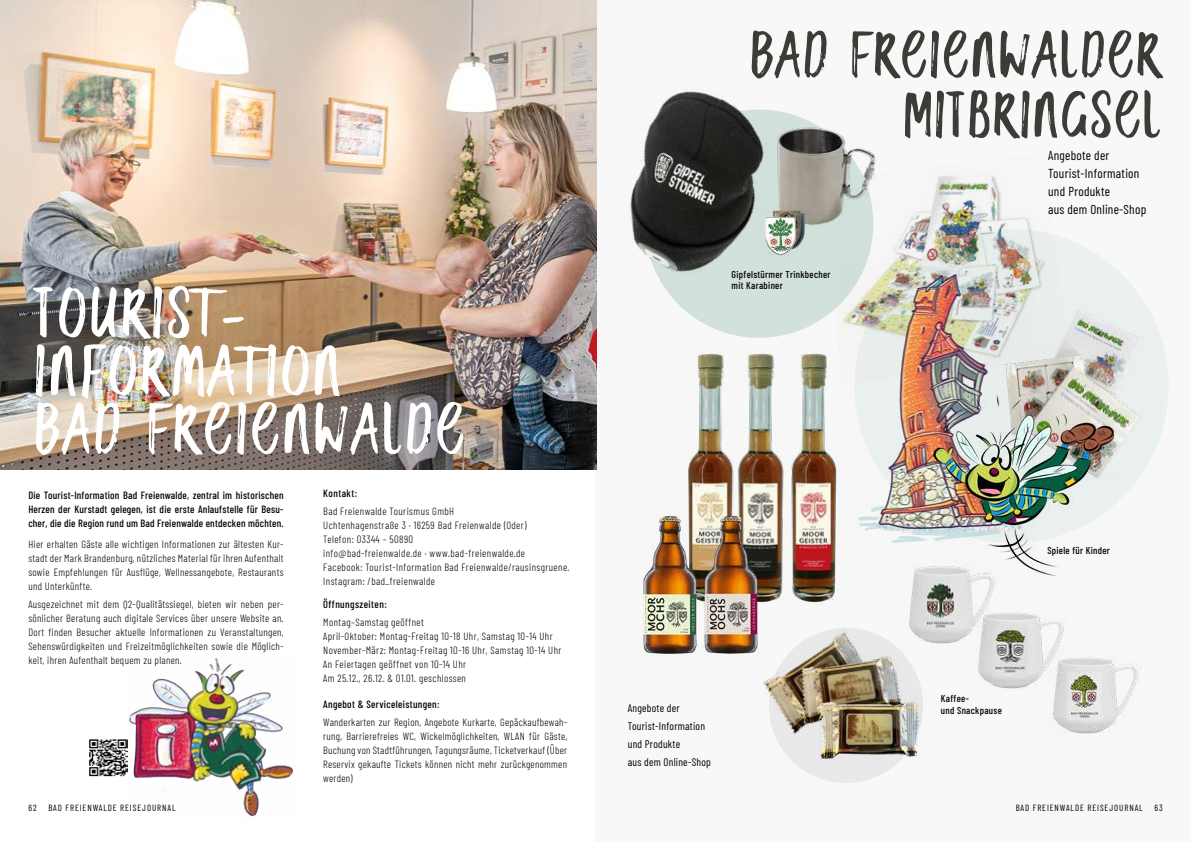
<style>
.page{position:relative;width:1191px;height:842px;background:#fff}
.page>*{position:absolute;margin:0;border:0;box-sizing:border-box;transform-origin:0 0}
.t1{font:68px/58px "Mistress Benedict";letter-spacing:.05em;color:#fff}
.t2{font:62px/60px "Mistress Benedict";letter-spacing:.04em;color:#3c3c37;text-align:right}
.t3{font:13px/18px "Barlow Condensed";letter-spacing:.02em;color:#000}
.t4{font:11px/18px "Barlow Condensed";letter-spacing:.02em;color:#000}
.t5{font:300 10.5px/14px "Barlow Condensed";letter-spacing:.04em;color:#000;text-align:justify}
.t6{font:500 10.5px/14px "Barlow Condensed";letter-spacing:.03em;color:#000;text-align:justify}
.t7{font:500 10px/12.6px "Barlow Condensed";letter-spacing:.03em;color:#000}
.t8{font:9px "Barlow Condensed";letter-spacing:.1em;color:#000}
</style>
<div class="page">
<div style="left:595px;top:0;width:596px;height:842px;background:#f6f3f3"></div>
<img style="left:0;top:0;width:597px;height:470px">
<div style="left:768px;top:628px;width:155px;height:155px;background:#e9e9e9;border-radius:50%"></div>
<img style="left:763px;top:631px;width:87px;height:112px">
<img style="left:793px;top:642px;width:106px;height:97px">
<img style="left:818px;top:688px;width:103px;height:72px">
<img style="left:688px;top:354px;width:149px;height:249px">
<img style="left:643px;top:510px;width:124px;height:149px">
<img style="left:978px;top:613px;width:86px;height:76px">
<img style="left:1048px;top:646px;width:93px;height:88px">
<img style="left:909px;top:566px;width:87px;height:86px">
<div style="left:854px;top:229px;width:314px;height:314px;background:#ebf1ef;border-radius:50%"></div>
<img style="left:819px;top:176px;width:226px;height:207px">
<img style="left:839px;top:264px;width:196px;height:279px">
<img style="left:984px;top:305px;width:178px;height:176px">
<img style="left:128px;top:658px;width:166px;height:159px">
<div style="left:645px;top:110px;width:228px;height:228px;background:#d2e1db;border-radius:50%"></div>
<img style="left:828px;top:130px;width:57px;height:108px">
<img style="left:575px;top:59px;width:253px;height:253px">
<img style="left:759px;top:201px;width:50px;height:59px">
<img style="left:931px;top:344px;width:186px;height:241px">
<img style="left:89px;top:739px;width:38px;height:38px">
<h1 class="t1" style="left:36px;top:283px;width:431px">TOURIST-<br>INFORMATION<br>BAD FREIENWALDE</h1>
<p class="t6" style="left:28px;top:487px;width:257px">Die Tourist-Information Bad Freienwalde, zentral im historischen Herzen der Kurstadt gelegen, ist die erste Anlaufstelle für Besu&shy;cher, die die Region rund um Bad Freienwalde entdecken möchten.</p>
<p class="t5" style="left:28px;top:536px;width:257px">Hier erhalten Gäste alle wichtigen Informationen zur ältesten Kur&shy;stadt der Mark Brandenburg, nützliches Material für ihren Aufenthalt sowie Empfehlungen für Ausflüge, Wellnessangebote, Restaurants und Unterkünfte.</p>
<p class="t5" style="left:28px;top:596px;width:257px">Ausgezeichnet mit dem Q2-Qualitätssiegel, bieten wir neben per&shy;sönlicher Beratung auch digitale Services über unsere Website an.<br>Dort finden Besucher aktuelle Informationen zu Veranstaltungen, Sehenswürdigkeiten und Freizeitmöglichkeiten sowie die Möglich&shy;keit, ihren Aufenthalt bequem zu planen.</p>
<p class="t6" style="left:323px;top:485px;width:35px">Kontakt:</p>
<p class="t5" style="left:323px;top:503px;width:248px;text-align:left">Bad Freienwalde Tourismus GmbH<br>Uchtenhagenstraße 3 · 16259 Bad Freienwalde (Oder)<br>Telefon: 03344 – 50890<br>info@bad-freienwalde.de · www.bad-freienwalde.de<br>Facebook: Tourist-Information Bad Freienwalde/rausinsgruene.<br>Instagram: /bad_freienwalde</p>
<p class="t6" style="left:323px;top:597px;width:65px">Öffnungszeiten:</p>
<p class="t5" style="left:323px;top:615px;width:240px;text-align:left">Montag–Samstag geöffnet<br>April-Oktober: Montag-Freitag 10-18 Uhr, Samstag 10-14 Uhr November-März: Montag-Freitag 10-16 Uhr, Samstag 10-14 Uhr An Feiertagen geöffnet von 10-14 Uhr<br>Am 25.12., 26.12. &amp; 01.01. geschlossen</p>
<p class="t6" style="left:323px;top:696px;width:118px">Angebot &amp; Serviceleistungen:</p>
<p class="t5" style="left:323px;top:714px;width:245px">Wanderkarten zur Region, Angebote Kurkarte, Gepäckaufbewah&shy;rung, Barrierefreies WC, Wickelmöglichkeiten, WLAN für Gäste, Buchung von Stadtführungen, Tagungsräume, Ticketverkauf (Über Reservix gekaufte Tickets können nicht mehr zurückgenommen werden)</p>
<h2 class="t2" style="left:751px;top:24px;width:412px">BAD FREIENWALDER<br>MITBRINGSEL</h2>
<p class="t3" style="left:1048px;top:145px;width:100px">Angebote der<br>Tourist-Information und Produkte<br>aus dem Online-Shop</p>
<p class="t7" style="left:731px;top:268px;width:100px;line-height:11px">Gipfelstürmer Trinkbecher mit Karabiner</p>
<p class="t4" style="left:628px;top:698px;width:84px">Angebote der<br>Tourist-Information und Produkte<br>aus dem Online-Shop</p>
<p class="t7" style="left:1047px;top:543px;width:64px">Spiele für Kinder</p>
<p class="t7" style="left:941px;top:691px;width:62px">Kaffee-<br>und Snackpause</p>
<p class="t8" style="left:29px;top:802px;width:10px">62</p>
<p class="t8" style="left:48px;top:802px;width:129px">BAD FREIENWALDE REISEJOURNAL</p>
<p class="t8" style="left:1015px;top:802px;width:129px">BAD FREIENWALDE REISEJOURNAL</p>
<p class="t8" style="left:1154px;top:802px;width:10px">63</p>
</div>
